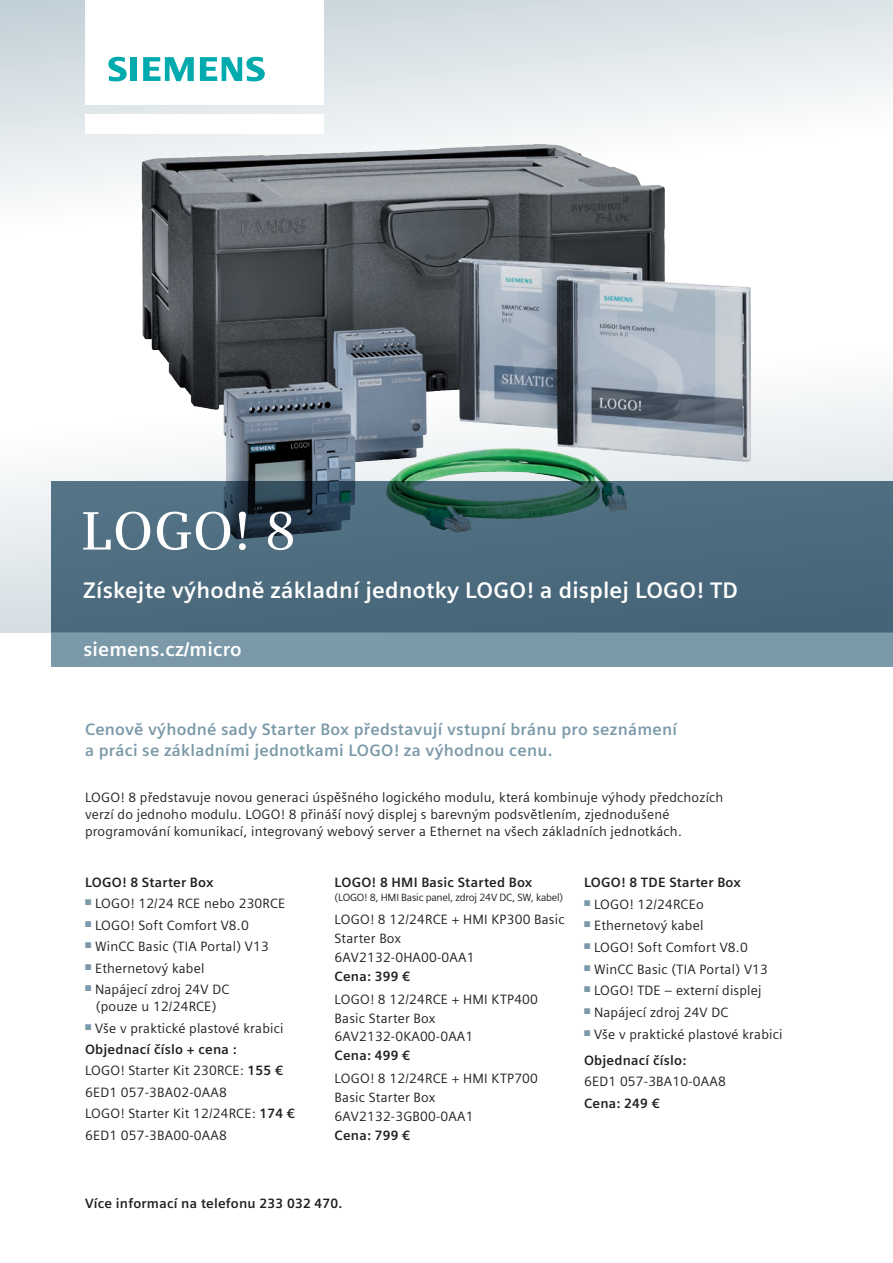
<style>
.page{position:relative;width:893px;height:1263px;background:#fff}
.page>*{position:absolute;margin:0;border:0;box-sizing:border-box;transform-origin:0 0}
.t1{font:600 54px "Siemens Serif";color:#fff}
.t2{font:700 22.5px "Siemens Sans";letter-spacing:.01em;color:#fff}
.t3{font:700 19.5px "Siemens Sans";letter-spacing:.01em;color:#fff}
.t4{font:700 16.5px/21px "Siemens Sans";letter-spacing:.015em;color:#7b99a9}
.t5{font:13.5px/21.5px "Siemens Sans";letter-spacing:.015em;color:#231f20}
.t6{font:700 13.5px "Siemens Sans";letter-spacing:.015em;color:#231f20}
.t7{font:10.5px "Siemens Sans";letter-spacing:-.02em;color:#231f20}
.s1{font-weight:700}
</style>
<div class="page">
<svg style="left:0;top:0;width:893px;height:268px"></svg>
<svg style="left:0;top:300px;width:893px;height:332px"></svg>
<img style="left:141px;top:144px;width:393px;height:266px">
<div style="left:85px;top:114px;width:238px;height:19px;background:#fff"></div>
<div style="left:85px;top:0;width:238px;height:105px;background:#fff"></div>
<svg style="left:108px;top:57px;width:19px;height:24px"></svg>
<div style="left:130px;top:57px;width:7px;height:24px;background:#00aaad"></div>
<svg style="left:143px;top:57px;width:51px;height:24px"></svg>
<svg style="left:200px;top:57px;width:65px;height:24px"></svg>
<div style="left:51px;top:632px;width:842px;height:34px;background:#7b99a9"></div>
<svg style="left:51px;top:481px;width:842px;height:151px;background:#486778"></svg>
<h1 class="t1" style="left:82px;top:499px;width:216px">LOGO! 8</h1>
<h2 class="t2" style="left:83px;top:578px;width:656px">Získejte výhodně základní jednotky LOGO! a displej LOGO! TD</h2>
<h3 class="t3" style="left:83px;top:638px;width:160px">siemens.cz/micro</h3>
<p class="t4" style="left:85px;top:719px;width:594px">Cenově výhodné sady Starter Box představují vstupní bránu pro seznámení a práci se základními jednotkami LOGO! za výhodnou cenu.</p>
<p class="t5" style="left:85px;top:789px;width:640px;line-height:17.1px">LOGO! 8 představuje novou generaci úspěšného logického modulu, která kombinuje výhody předchozích verzí do jednoho modulu. LOGO! 8 přináší nový displej s barevným podsvětlením, zjednodušené programování komunikací, integrovaný webový server a Ethernet na všech základních jednotkách.</p>
<p class="t5" style="left:584px;top:871px;width:200px"><span class="s1">LOGO! 8 TDE Starter Box<br></span><sup>N</sup> LOGO! 12/24RCEo<br><sup>N</sup> Ethernetový kabel<br><sup>N</sup> LOGO! Soft Comfort V8.0<br><sup>N</sup> WinCC Basic (TIA Portal) V13<br><sup>N</sup> LOGO! TDE – externí displej<br><sup>N</sup> Napájecí zdroj 24V DC<br><sup>N</sup> Vše v praktické plastové krabici</p>
<p class="t6" style="left:584px;top:1052px;width:104px">Objednací číslo:</p>
<p class="t5" style="left:584px;top:1071px;width:143px">6ED1 057-3BA10-0AA8</p>
<p class="t6" style="left:584px;top:1096px;width:77px">Cena: 249 €</p>
<p class="t6" style="left:335px;top:875px;width:199px">LOGO! 8 HMI Basic Started Box</p>
<p class="t7" style="left:335px;top:892px;width:230px">(LOGO! 8, HMI Basic panel, zdroj 24V DC, SW, kabel)</p>
<p class="t5" style="left:335px;top:910px;width:231px;line-height:18.8px">LOGO! 8 12/24RCE + HMI KP300 Basic<br>Starter Box<br>6AV2132-0HA00-0AA1</p>
<p class="t6" style="left:335px;top:968px;width:77px">Cena: 399 €</p>
<p class="t5" style="left:335px;top:990px;width:205px;line-height:18.8px">LOGO! 8 12/24RCE + HMI KTP400<br>Basic Starter Box<br>6AV2132-0KA00-0AA1</p>
<p class="t6" style="left:335px;top:1048px;width:77px">Cena: 499 €</p>
<p class="t5" style="left:335px;top:1069px;width:205px;line-height:18.8px">LOGO! 8 12/24RCE + HMI KTP700<br>Basic Starter Box<br>6AV2132-3GB00-0AA1</p>
<p class="t6" style="left:335px;top:1127px;width:77px">Cena: 799 €</p>
<p class="t5" style="left:85px;top:872px;width:202px"><span class="s1">LOGO! 8 Starter Box<br></span><sup>N</sup> LOGO! 12/24 RCE nebo 230RCE<br><sup>N</sup> LOGO! Soft Comfort V8.0<br><sup>N</sup> WinCC Basic (TIA Portal) V13<br><sup>N</sup> Ethernetový kabel<br><sup>N</sup> Napájecí zdroj 24V DC</p>
<p class="t5" style="left:85px;top:996px;width:211px;text-indent:11px">(pouze u 12/24RCE)<br><sup>N</sup> Vše v praktické plastové krabici<br><span class="s1">Objednací číslo + cena :<br></span>LOGO! Starter Kit 230RCE: <span class="s1">155 €<br></span>6ED1 057-3BA02-0AA8<br>LOGO! Starter Kit 12/24RCE: <span class="s1">174 €<br></span>6ED1 057-3BA00-0AA8</p>
<p class="t6" style="left:85px;top:1195px;width:259px">Více informací na telefonu 233 032 470.</p>
</div>
